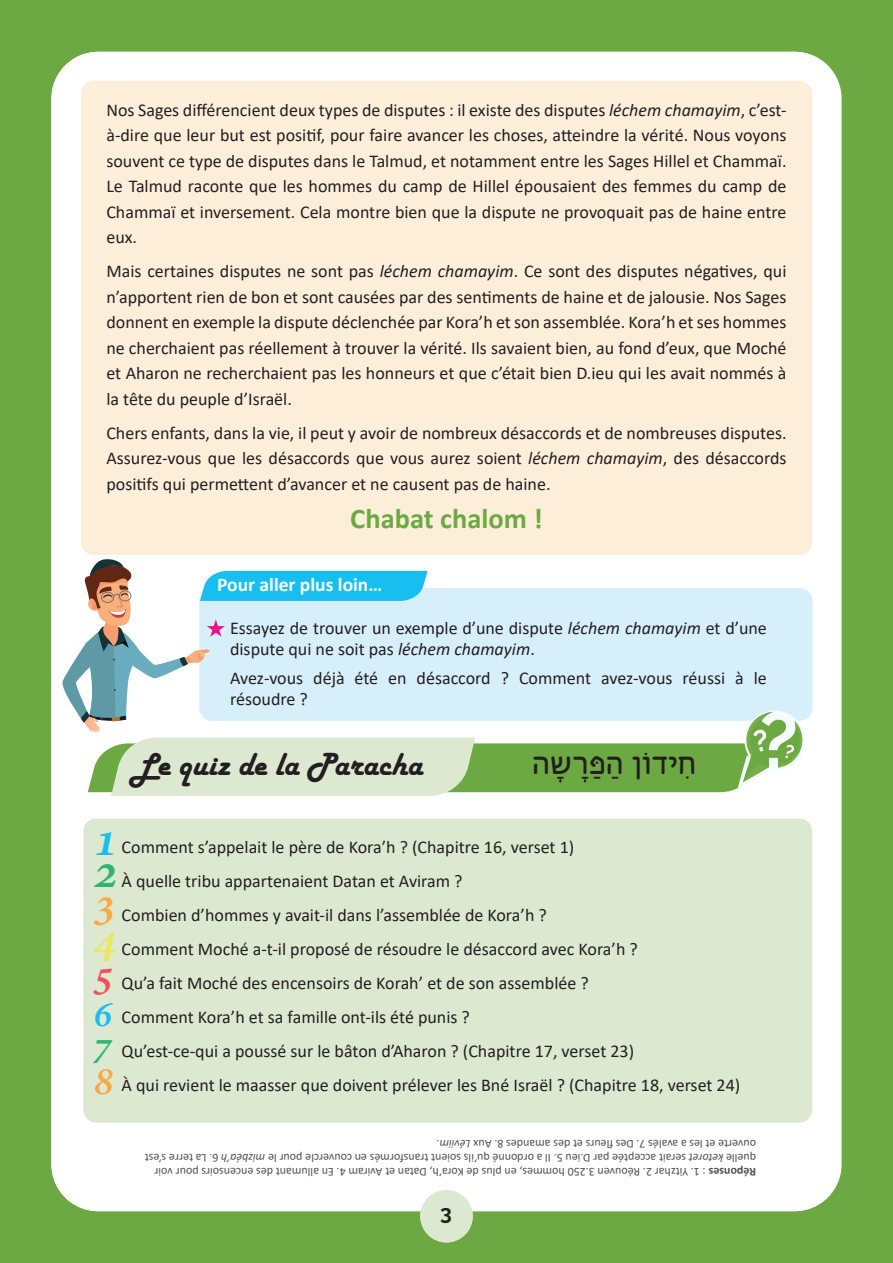
<style>
.page{position:relative;width:893px;height:1263px;background:#6da942}
.page>*{position:absolute;margin:0;border:0;box-sizing:border-box;transform-origin:0 0}
.chiffre{font:italic 700 49.5px "Adobe Hebrew";color:#19bef0}
.chiffre-2{font:italic 700 49.5px "Adobe Hebrew";color:#2db574}
.chiffre-3{font:italic 700 45px "Adobe Hebrew";color:#f7a945}
.chiffre-4{font:italic 700 45px "Adobe Hebrew";color:#e9e85b}
.chiffre-5{font:italic 700 42px "Adobe Hebrew";color:#f0505c}
.chiffre-6{font:italic 700 40.5px "Adobe Hebrew";color:#f7a945}
.chiffre-7{font:italic 700 37.5px "Adobe Hebrew";color:#19bef0}
.chiffre-8{font:italic 700 37.5px "Adobe Hebrew";color:#2db574}
.Sous_titre{font:33px "Harlow Solid";color:#231f20}
.sous_titre_hebreu{font:500 30px "Fb Tolaat Sfarim";color:#231f20}
.Texte{font:700 28.5px "Calibri";color:#6da942}
.t1{font:700 21px "Raleway";color:#231f20}
.passouk_francais{font:700 19.5px "Calibri";color:#fff}
.Texte-2{font:18px/25.5px "Calibri";color:#231f20;text-align:justify}
.sous_titre_hebreu-2{font:12px/13.8px "Calibri";color:#505052}
.s1{font-style:italic}
.s2{font-weight:700}
</style>
<div class="page">
<div style="left:51px;top:52px;width:791px;height:1159px;background:#fff;border-radius:47px"></div>
<div style="left:420px;top:1190px;width:53px;height:52px;background:#dde8d1;border-radius:50%"></div>
<svg style="left:62px;top:559px;width:740px;height:237px"></svg>
<div style="left:83px;top:819px;width:729px;height:304px;background:#dde8d1;border-radius:13px"></div>
<div style="left:81px;top:81px;width:731px;height:474px;background:#fdeeda;border-radius:13px"></div>
<p class="Texte-2" style="left:106px;top:96px;width:682px">Nos Sages différencient deux types de disputes : il existe des disputes <span class="s1">léchem chamayim</span>, c’est&shy;à-dire que leur but est positif, pour faire avancer les choses, atteindre la vérité. Nous voyons souvent ce type de disputes dans le Talmud, et notamment entre les Sages Hillel et Chammaï.<br>Le Talmud raconte que les hommes du camp de Hillel épousaient des femmes du camp de Chammaï et inversement. Cela montre bien que la dispute ne provoquait pas de haine entre eux.</p>
<p class="Texte-2" style="left:106px;top:258px;width:682px">Mais certaines disputes ne sont pas <span class="s1">léchem chamayim</span>. Ce sont des disputes négatives, qui n’apportent rien de bon et sont causées par des sentiments de haine et de jalousie. Nos Sages donnent en exemple la dispute déclenchée par Kora’h et son assemblée. Kora’h et ses hommes ne cherchaient pas réellement à trouver la vérité. Ils savaient bien, au fond d’eux, que Moché et Aharon ne recherchaient pas les honneurs et que c’était bien D.ieu qui les avait nommés à la tête du peuple d’Israël.</p>
<p class="Texte-2" style="left:106px;top:419px;width:682px">Chers enfants, dans la vie, il peut y avoir de nombreux désaccords et de nombreuses disputes.<br>Assurez-vous que les désaccords que vous aurez soient <span class="s1">léchem chamayim</span>, des désaccords positifs qui permettent d’avancer et ne causent pas de haine.</p>
<p class="Texte" style="left:350px;top:498px;width:194px">Chabat chalom !</p>
<p class="passouk_francais" style="left:217px;top:571px;width:167px">Pour aller plus loin…</p>
<p class="Texte-2" style="left:230px;top:617px;width:538px;line-height:21px">Essayez de trouver un exemple d’une dispute <span class="s1">léchem chamayim</span> et d’une dispute qui ne soit pas <span class="s1">léchem chamayim</span>.</p>
<p class="Texte-2" style="left:230px;top:667px;width:538px;line-height:21px">Avez-vous déjà été en désaccord ? Comment avez-vous réussi à le résoudre ?</p>
<p class="Sous_titre" style="left:132px;top:746px;width:292px">Le quiz de la Paracha</p>
<p class="sous_titre_hebreu" style="left:532px;top:751px;width:166px">ה ש ָ ר ָ פ ּ ַ ידו ֹ ןה ַ ח ִ</p>
<p class="chiffre" style="left:94px;top:809px;width:26px">1</p>
<p class="chiffre-2" style="left:94px;top:841px;width:26px">2</p>
<p class="chiffre-3" style="left:94px;top:876px;width:24px">3</p>
<p class="Texte-2" style="left:122px;top:834px;width:454px">Comment s’appelait le père de Kora’h ? (Chapitre 16, verset 1)</p>
<p class="Texte-2" style="left:122px;top:868px;width:342px">À quelle tribu appartenaient Datan et Aviram ?</p>
<p class="Texte-2" style="left:122px;top:902px;width:427px">Combien d’hommes y avait-il dans l’assemblée de Kora’h ?</p>
<p class="Texte-2" style="left:122px;top:936px;width:518px">Comment Moché a-t-il proposé de résoudre le désaccord avec Kora’h ?</p>
<p class="Texte-2" style="left:122px;top:970px;width:469px">Qu’a fait Moché des encensoirs de Korah’ et de son assemblée ?</p>
<p class="Texte-2" style="left:122px;top:1004px;width:350px">Comment Kora’h et sa famille ont-ils été punis ?</p>
<p class="Texte-2" style="left:122px;top:1038px;width:514px">Qu’est-ce-qui a poussé sur le bâton d’Aharon ? (Chapitre 17, verset 23)</p>
<p class="Texte-2" style="left:122px;top:1072px;width:620px">À qui revient le maasser que doivent prélever les Bné Israël ? (Chapitre 18, verset 24)</p>
<p class="chiffre-4" style="left:94px;top:912px;width:24px">4</p>
<p class="chiffre-5" style="left:94px;top:948px;width:23px">5</p>
<p class="chiffre-7" style="left:94px;top:991px;width:20px">6</p>
<p class="chiffre-8" style="left:94px;top:1022px;width:20px">7</p>
<p class="chiffre-6" style="left:94px;top:1056px;width:22px">8</p>
<p class="sous_titre_hebreu-2" style="left:756px;top:1179px;width:613px;rotate:-180deg"><span class="s2">Réponses</span> : 1. Yitzhar 2. Réouven 3.250 hommes, en plus de Kora’h, Datan et Aviram 4. En allumant des encensoirs pour voir quelle <span class="s1">ketoret</span> serait acceptée par D.ieu 5. Il a ordonné qu’ils soient transformés en couvercle pour le <span class="s1">mizbéa’h</span> 6. La terre s’est ouverte et les a avalés 7. Des fleurs et des amandes 8. Aux <span class="s1">Léviim</span>.</p>
<p class="t1" style="left:440px;top:1200px;width:13px">3</p>
</div>
